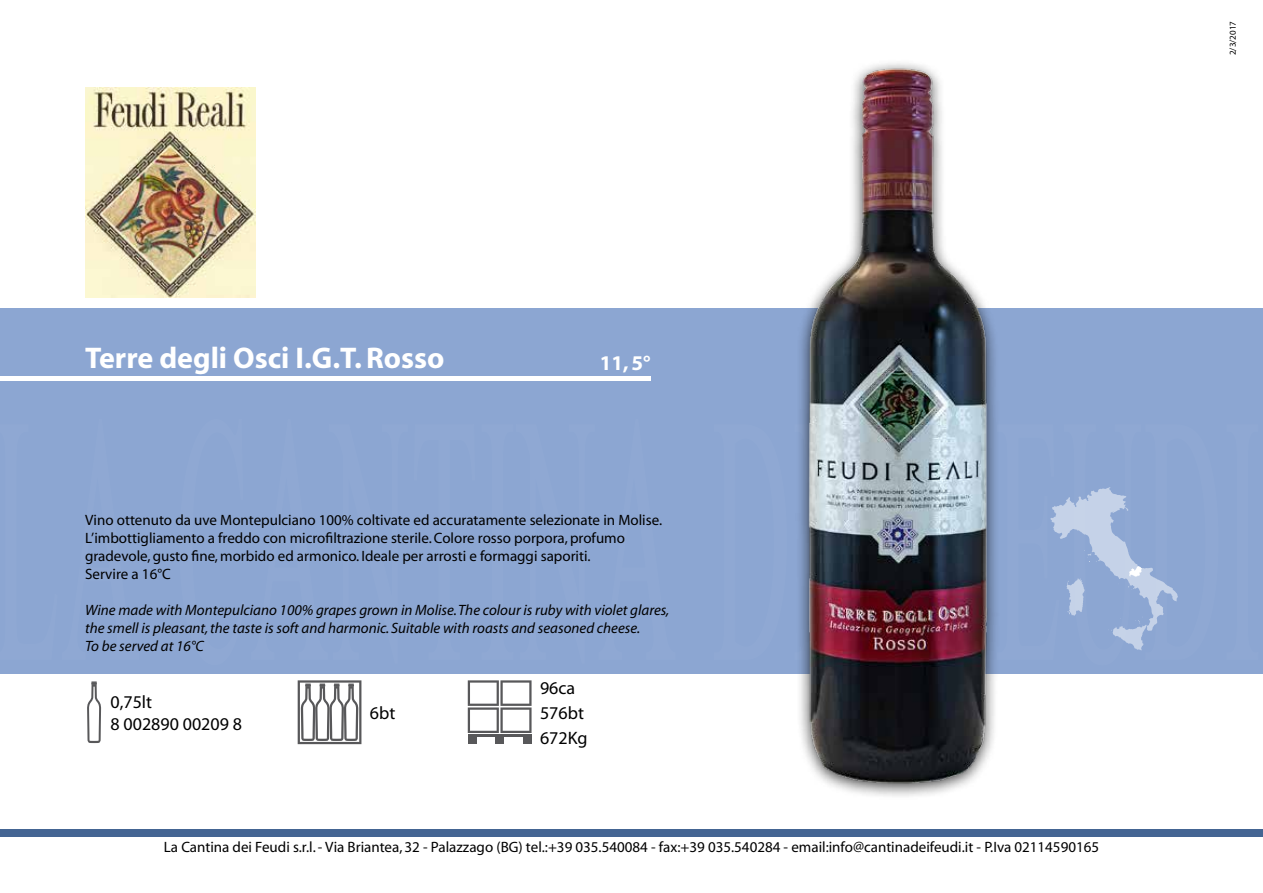
<style>
.page{position:relative;width:1263px;height:893px;background:#fff}
.page>*{position:absolute;margin:0;border:0;box-sizing:border-box;transform-origin:0 0}
.t1{font:700 30px "Myriad";color:#fff}
.t2{font:700 21px "Myriad";color:#fff}
.t3{font:18px/25.2px "Myriad";color:#000}
.t4{font:15px/18px "Myriad";color:#000}
.t5{font:italic 15px/18px "Myriad";color:#000}
.t6{font:9px "Myriad";color:#000}
</style>
<div class="page">
<div style="left:0;top:308px;width:1263px;height:366px;background:#8ca6d2"></div>
<div style="left:0;top:829px;width:1263px;height:8px;background:#446593"></div>
<div style="left:0;top:376px;width:651px;height:5px;background:#fff"></div>
<svg style="left:87px;top:681px;width:14px;height:62px"></svg>
<svg style="left:298px;top:680px;width:63px;height:64px"></svg>
<div style="left:468px;top:737px;width:8px;height:7px;background:#58585a"></div>
<hr style="left:468px;top:735px;width:63px;height:2px;background:#58585a">
<div style="left:495px;top:737px;width:9px;height:7px;background:#58585a"></div>
<div style="left:523px;top:737px;width:8px;height:7px;background:#58585a"></div>
<svg style="left:468px;top:680px;width:63px;height:53px"></svg>
<svg style="left:1050px;top:487px;width:128px;height:164px"></svg>
<img style="left:85px;top:88px;width:170px;height:210px">
<div style="left:795px;top:59px;width:206px;height:741px;background:#000;opacity:.75"></div>
<img style="left:795px;top:64px;width:198px;height:723px">
<h1 class="t1" style="left:85px;top:343px;width:361px">Terre degli Osci I.G.T. Rosso</h1>
<h2 class="t2" style="left:600px;top:352px;width:52px">11, 5°</h2>
<p class="t4" style="left:85px;top:511px;width:579px">Vino ottenuto da uve Montepulciano 100% coltivate ed accuratamente selezionate in Molise.<br>L’imbottigliamento a freddo con microfiltrazione sterile. Colore rosso porpora, profumo gradevole, gusto fine, morbido ed armonico. Ideale per arrosti e formaggi saporiti.<br>Servire a 16°C</p>
<p class="t5" style="left:85px;top:601px;width:586px">Wine made with Montepulciano 100% grapes grown in Molise. The colour is ruby with violet glares, the smell is pleasant, the taste is soft and harmonic. Suitable with roasts and seasoned cheese.<br>To be served at 16°C</p>
<p class="t3" style="left:111px;top:692px;width:133px;line-height:21.6px">0,75lt<br>8 002890 00209 8</p>
<p class="t3" style="left:370px;top:701px;width:27px">6bt</p>
<p class="t3" style="left:540px;top:676px;width:49px">96ca<br>576bt<br>672Kg</p>
<p class="t4" style="left:164px;top:839px;width:937px">La Cantina dei Feudi s.r.l. - Via Briantea, 32 - Palazzago (BG) tel.:+39 035.540084 - fax:+39 035.540284 - email:info@cantinadeifeudi.it - P.Iva 02114590165</p>
<p class="t6" style="left:1228px;top:55px;width:35px;rotate:-90deg">2/3/2017</p>
</div>
